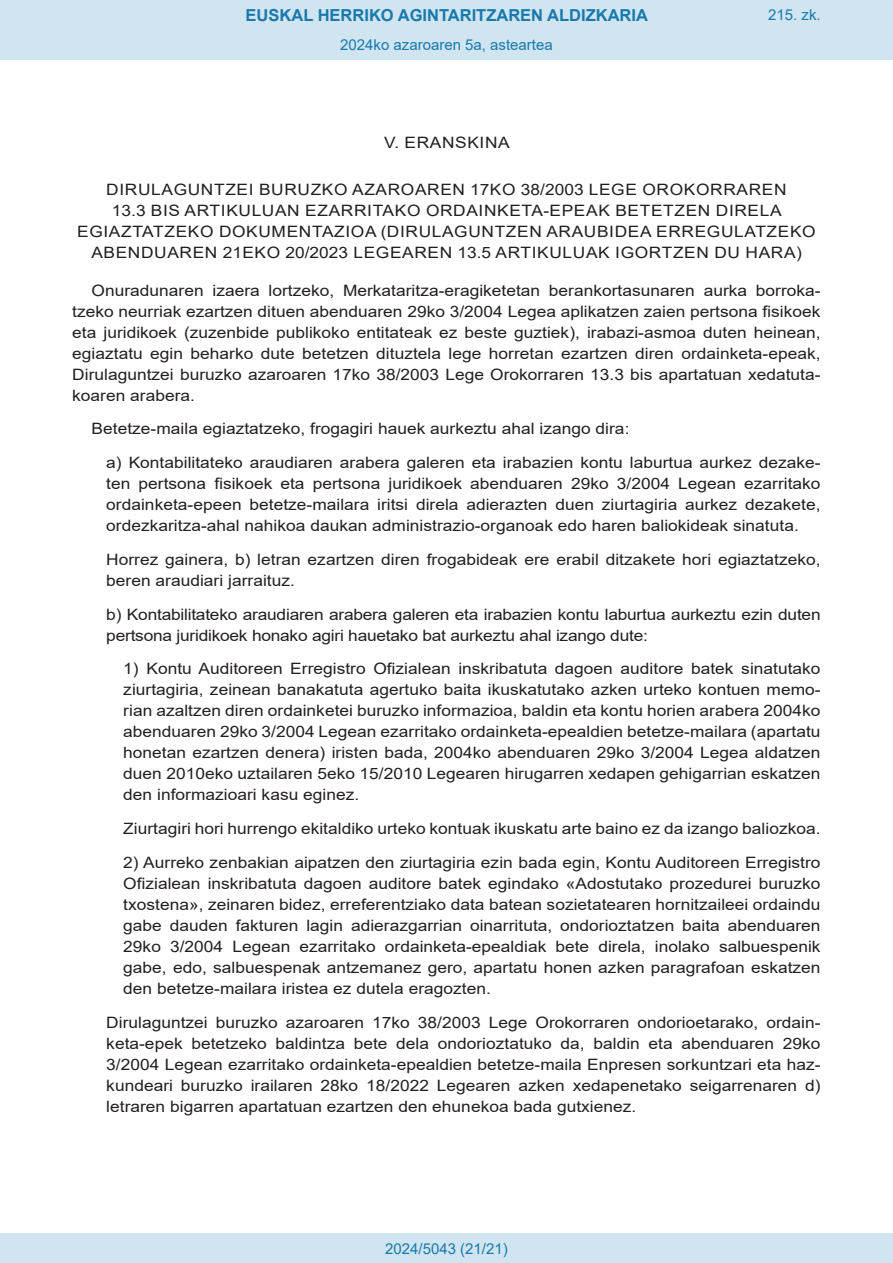
<style>
.page{position:relative;width:893px;height:1263px;background:#fff}
.page>*{position:absolute;margin:0;border:0;box-sizing:border-box;transform-origin:0 0}
.t1{font:700 16.5px "Arial";color:#1879ad}
.BOPVDetalle2{font:15.6px/21px "Arial";color:#231f20;text-align:justify;scale:1.11 1}
.BOPVDetalle1{font:15.6px/21px "Arial";color:#231f20;text-align:justify;scale:1.11 1}
.BOPVDetalle{font:15.6px/21px "Arial";color:#231f20;text-align:justify;scale:1.11 1}
.BOPVClave{font:15.6px/21px "Arial";letter-spacing:.035em;color:#231f20;text-align:center;scale:1.11 1}
.Paginacion_Centro{font:15px "Arial";color:#1879ad}
</style>
<div class="page">
<div style="left:0;top:0;width:893px;height:60px;background:#d0e5f0"></div>
<div style="left:0;top:1233px;width:893px;height:30px;background:#d0e5f0"></div>
<p class="t1" style="left:246px;top:3px;width:404px">EUSKAL HERRIKO AGINTARITZAREN ALDIZKARIA</p>
<p class="Paginacion_Centro" style="left:340px;top:35px;width:214px">2024ko azaroaren 5a, asteartea</p>
<p class="Paginacion_Centro" style="left:768px;top:5px;width:54px">215. zk.</p>
<p class="BOPVClave" style="left:384px;top:132px;width:115px">V. ERANSKINA</p>
<p class="BOPVClave" style="left:77px;top:179px;width:667px">DIRULAGUNTZEI BURUZKO AZAROAREN 17KO 38/2003 LEGE OROKORRAREN<br>13.3 BIS ARTIKULUAN EZARRITAKO ORDAINKETA-EPEAK BETETZEN DIRELA EGIAZTATZEKO DOKUMENTAZIOA (DIRULAGUNTZEN ARAUBIDEA ERREGULATZEKO ABENDUAREN 21EKO 20/2023 LEGEAREN 13.5 ARTIKULUAK IGORTZEN DU HARA)</p>
<p class="BOPVDetalle" style="left:72px;top:280px;width:676px;text-indent:19px">Onuradunaren izaera lortzeko, Merkataritza-eragiketetan berankortasunaren aurka borroka&shy;tzeko neurriak ezartzen dituen abenduaren 29ko 3/2004 Legea aplikatzen zaien pertsona fisikoek eta juridikoek (zuzenbide publikoko entitateak ez beste guztiek), irabazi-asmoa duten heinean, egiaztatu egin beharko dute betetzen dituztela lege horretan ezartzen diren ordainketa-epeak, Dirulaguntzei buruzko azaroaren 17ko 38/2003 Lege Orokorraren 13.3 bis apartatuan xedatuta&shy;koaren arabera.</p>
<p class="BOPVDetalle" style="left:92px;top:418px;width:486px">Betetze-maila egiaztatzeko, frogagiri hauek aurkeztu ahal izango dira:</p>
<p class="BOPVDetalle1" style="left:106px;top:452px;width:645px">a) Kontabilitateko araudiaren arabera galeren eta irabazien kontu laburtua aurkez dezake&shy;ten pertsona fisikoek eta pertsona juridikoek abenduaren 29ko 3/2004 Legean ezarritako ordainketa-epeen betetze-mailara iritsi direla adierazten duen ziurtagiria aurkez dezakete, ordezkaritza-ahal nahikoa daukan administrazio-organoak edo haren baliokideak sinatuta.</p>
<p class="BOPVDetalle1" style="left:106px;top:549px;width:645px">Horrez gainera, b) letran ezartzen diren frogabideak ere erabil ditzakete hori egiaztatzeko, beren araudiari jarraituz.</p>
<p class="BOPVDetalle1" style="left:106px;top:604px;width:645px">b) Kontabilitateko araudiaren arabera galeren eta irabazien kontu laburtua aurkeztu ezin duten pertsona juridikoek honako agiri hauetako bat aurkeztu ahal izango dute:</p>
<p class="BOPVDetalle2" style="left:123px;top:658px;width:630px">1) Kontu Auditoreen Erregistro Ofizialean inskribatuta dagoen auditore batek sinatutako ziurtagiria, zeinean banakatuta agertuko baita ikuskatutako azken urteko kontuen memo&shy;rian azaltzen diren ordainketei buruzko informazioa, baldin eta kontu horien arabera 2004ko abenduaren 29ko 3/2004 Legean ezarritako ordainketa-epealdien betetze-mailara (apartatu honetan ezartzen denera) iristen bada, 2004ko abenduaren 29ko 3/2004 Legea aldatzen duen 2010eko uztailaren 5eko 15/2010 Legearen hirugarren xedapen gehigarrian eskatzen den informazioari kasu eginez.</p>
<p class="BOPVDetalle2" style="left:123px;top:818px;width:630px">Ziurtagiri hori hurrengo ekitaldiko urteko kontuak ikuskatu arte baino ez da izango baliozkoa.</p>
<p class="BOPVDetalle2" style="left:123px;top:852px;width:630px">2) Aurreko zenbakian aipatzen den ziurtagiria ezin bada egin, Kontu Auditoreen Erregistro Ofizialean inskribatuta dagoen auditore batek egindako «Adostutako prozedurei buruzko txostena», zeinaren bidez, erreferentziako data batean sozietatearen hornitzaileei ordaindu gabe dauden fakturen lagin adierazgarrian oinarrituta, ondorioztatzen baita abenduaren 29ko 3/2004 Legean ezarritako ordainketa-epealdiak bete direla, inolako salbuespenik gabe, edo, salbuespenak antzemanez gero, apartatu honen azken paragrafoan eskatzen den betetze-mailara iristea ez dutela eragozten.</p>
<p class="BOPVDetalle1" style="left:106px;top:1012px;width:645px">Dirulaguntzei buruzko azaroaren 17ko 38/2003 Lege Orokorraren ondorioetarako, ordain&shy;keta-epek betetzeko baldintza bete dela ondorioztatuko da, baldin eta abenduaren 29ko 3/2004 Legean ezarritako ordainketa-epealdien betetze-maila Enpresen sorkuntzari eta haz&shy;kundeari buruzko irailaren 28ko 18/2022 Legearen azken xedapenetako seigarrenaren d) letraren bigarren apartatuan ezartzen den ehunekoa bada gutxienez.</p>
<p class="Paginacion_Centro" style="left:385px;top:1238px;width:124px">2024/5043 (21/21)</p>
</div>
